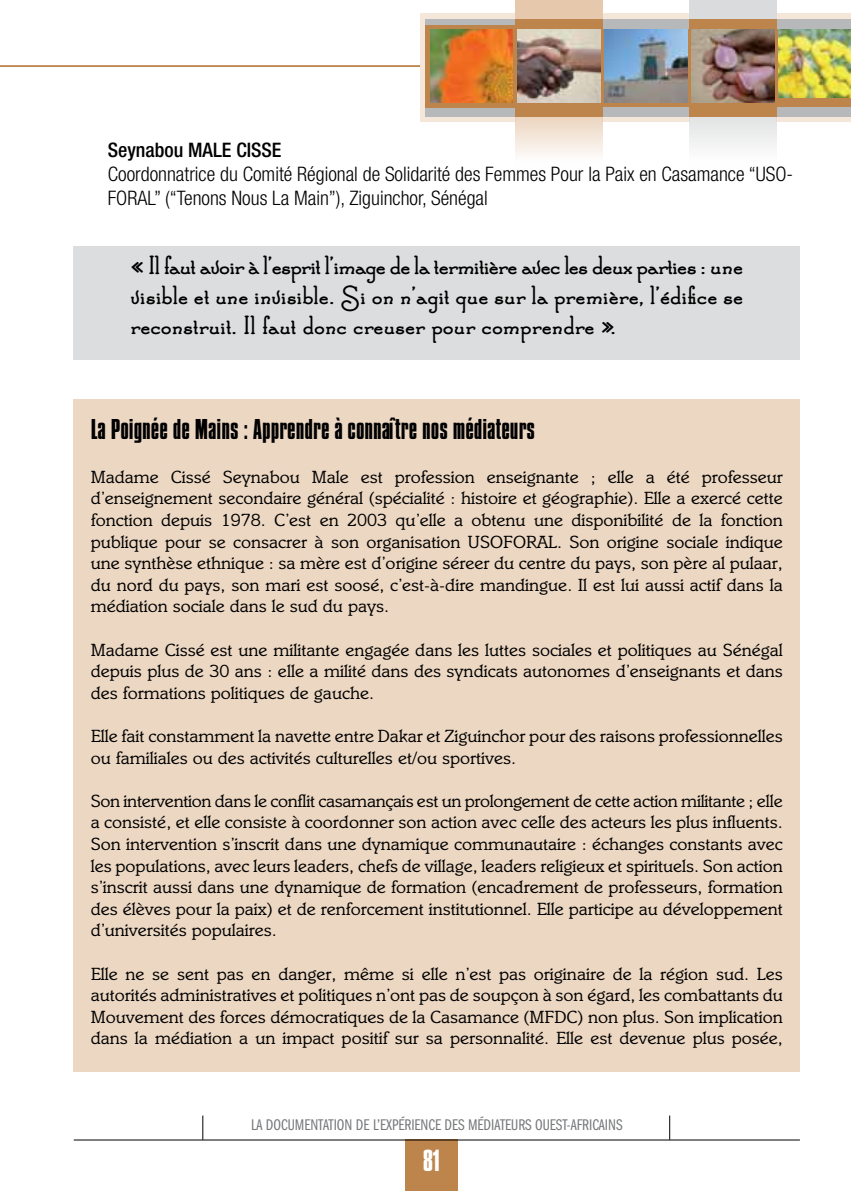
<style>
.page{position:relative;width:851px;height:1191px;background:#fff}
.page>*{position:absolute;margin:0;border:0;box-sizing:border-box;transform-origin:0 0}
.t1{font:32px "Compacta Plain";color:#fff}
.t2{font:30px "Compacta Plain";color:#000}
.t3{font:700 28px/30px "Santa's Sleigh Full";color:#000;text-align:justify}
.t4{font:300 condensed 20px/24px "Helvetica Neue LT";color:#000}
.t5{font:500 condensed 20px "Helvetica Neue LT";color:#000}
.t6{font:18px/21.6px "Italia";color:#000;text-align:justify}
.t7{font:16px "Franklin Gothic LT Book Cmpr";color:#757779}
</style>
<div class="page">
<hr style="left:0;top:65px;width:850px;height:2px;background:#bd854c">
<div style="left:601px;top:14px;width:88px;height:108px;background:#f4e6d9"></div>
<div style="left:420px;top:14px;width:95px;height:108px;background:#f4e6d9"></div>
<div style="left:776px;top:14px;width:74px;height:108px;background:#f4e6d9"></div>
<svg style="left:515px;top:0;width:88px;height:155px;background:#eedcca"></svg>
<svg style="left:689px;top:0;width:88px;height:147px"></svg>
<div style="left:425px;top:19px;width:92px;height:10px;background:#b6b8ba"></div>
<div style="left:425px;top:107px;width:92px;height:10px;background:#b6b8ba"></div>
<div style="left:425px;top:25px;width:425px;height:82px;background:#bd854c"></div>
<div style="left:405px;top:1139px;width:52px;height:52px;background:#bd854c"></div>
<hr style="left:74px;top:1139px;width:725px;height:1px;background:#000">
<img style="left:517px;top:29px;width:83px;height:74px">
<img style="left:604px;top:29px;width:83px;height:74px">
<img style="left:691px;top:29px;width:83px;height:74px">
<img style="left:778px;top:29px;width:72px;height:68px">
<img style="left:430px;top:29px;width:82px;height:74px">
<div style="left:603px;top:107px;width:87px;height:10px;background:#b6b8ba"></div>
<div style="left:515px;top:107px;width:88px;height:10px;background:#bd854c"></div>
<div style="left:777px;top:107px;width:73px;height:10px;background:#b6b8ba"></div>
<div style="left:603px;top:19px;width:86px;height:10px;background:#b6b8ba"></div>
<div style="left:776px;top:19px;width:74px;height:10px;background:#b6b8ba"></div>
<div style="left:689px;top:107px;width:88px;height:10px;background:#bd854c"></div>
<div style="left:515px;top:19px;width:88px;height:10px;background:#bd854c"></div>
<div style="left:689px;top:19px;width:87px;height:10px;background:#bd854c"></div>
<svg style="left:202px;top:1115px;width:1px;height:24px"></svg>
<svg style="left:669px;top:1115px;width:1px;height:24px"></svg>
<div style="left:74px;top:247px;width:725px;height:113px;background:#dcddde"></div>
<div style="left:74px;top:400px;width:725px;height:671px;background:#ecd7c2"></div>
<p class="t5" style="left:108px;top:138px;width:175px">Seynabou MALE CISSE</p>
<p class="t4" style="left:108px;top:162px;width:686px">Coordonnatrice du Comité Régional de Solidarité des Femmes Pour la Paix en Casamance “USO-<br>FORAL” (“Tenons Nous La Main”), Ziguinchor, Sénégal</p>
<h3 class="t3" style="left:130px;top:252px;width:614px">« Il faut avoir à l’esprit l’image de la termitière avec les deux parties : une visible et une invisible. Si on n’agit que sur la première, l’édifice se reconstruit. Il faut donc creuser pour comprendre ».</h3>
<h2 class="t2" style="left:91px;top:413px;width:446px">La Poignée de Mains : Apprendre à connaître nos médiateurs</h2>
<p class="t6" style="left:91px;top:466px;width:693px">Madame Cissé Seynabou Male est profession enseignante ; elle a été professeur d’enseignement secondaire général (spécialité : histoire et géographie). Elle a exercé cette fonction depuis 1978. C’est en 2003 qu’elle a obtenu une disponibilité de la fonction publique pour se consacrer à son organisation USOFORAL. Son origine sociale indique une synthèse ethnique : sa mère est d’origine séreer du centre du pays, son père al pulaar, du nord du pays, son mari est soosé, c’est-à-dire mandingue. Il est lui aussi actif dans la médiation sociale dans le sud du pays.</p>
<p class="t6" style="left:91px;top:638px;width:693px">Madame Cissé est une militante engagée dans les luttes sociales et politiques au Sénégal depuis plus de 30 ans : elle a milité dans des syndicats autonomes d’enseignants et dans des formations politiques de gauche.</p>
<p class="t6" style="left:91px;top:725px;width:693px">Elle fait constamment la navette entre Dakar et Ziguinchor pour des raisons professionnelles ou familiales ou des activités culturelles et/ou sportives.</p>
<p class="t6" style="left:91px;top:790px;width:693px">Son intervention dans le conflit casamançais est un prolongement de cette action militante ; elle a consisté, et elle consiste à coordonner son action avec celle des acteurs les plus influents.<br>Son intervention s’inscrit dans une dynamique communautaire : échanges constants avec les populations, avec leurs leaders, chefs de village, leaders religieux et spirituels. Son action s’inscrit aussi dans une dynamique de formation (encadrement de professeurs, formation des élèves pour la paix) et de renforcement institutionnel. Elle participe au développement d’universités populaires.</p>
<p class="t6" style="left:91px;top:962px;width:693px">Elle ne se sent pas en danger, même si elle n’est pas originaire de la région sud. Les autorités administratives et politiques n’ont pas de soupçon à son égard, les combattants du Mouvement des forces démocratiques de la Casamance (MFDC) non plus. Son implication dans la médiation a un impact positif sur sa personnalité. Elle est devenue plus posée,</p>
<p class="t7" style="left:251px;top:1115px;width:373px">LA DOCUMENTATION DE L’EXPÉRIENCE DES MÉDIATEURS OUEST-AFRICAINS</p>
<h1 class="t1" style="left:422px;top:1143px;width:19px">81</h1>
</div>
